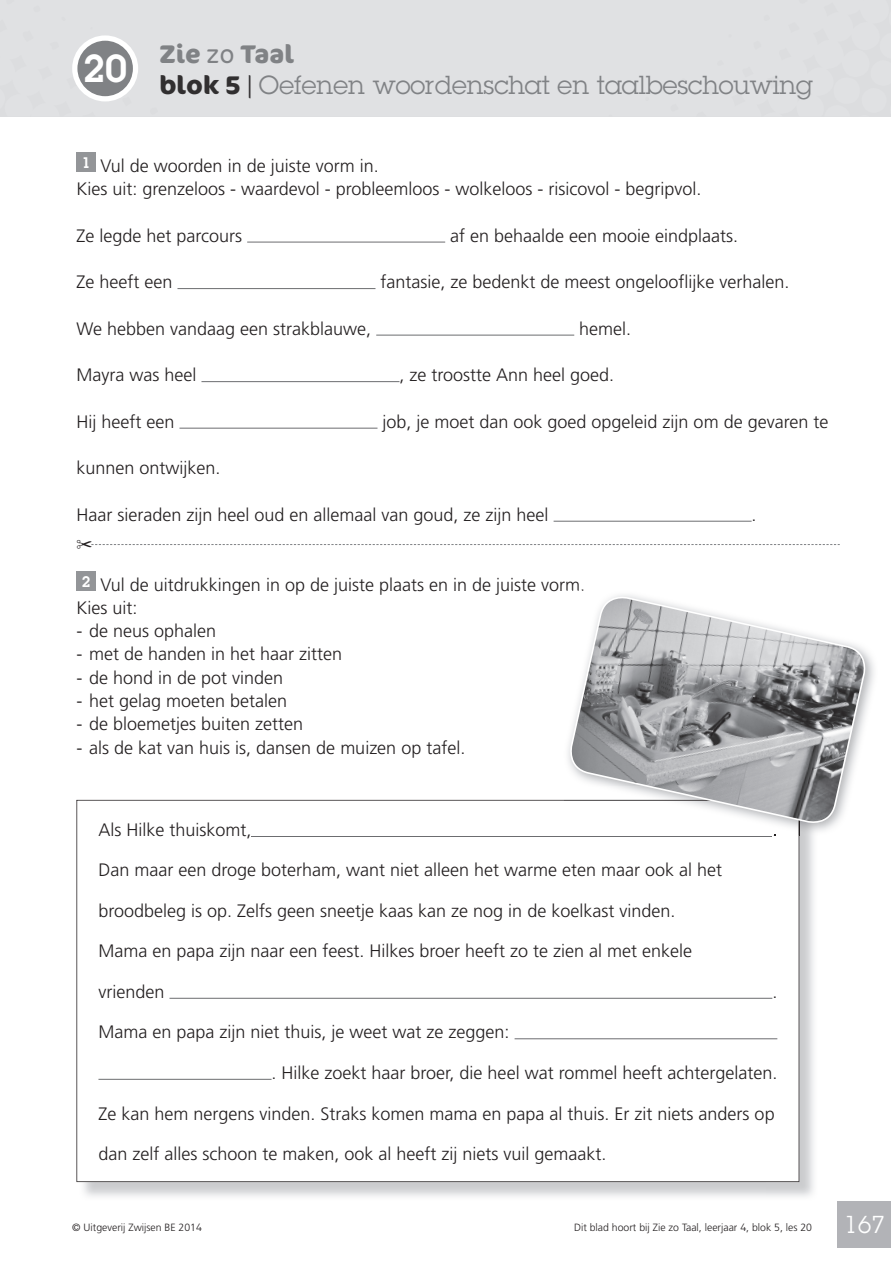
<style>
.page{position:relative;width:891px;height:1265px;background:#fff}
.page>*{position:absolute;margin:0;border:0;box-sizing:border-box;transform-origin:0 0}
.t1{font:600 37.95px "Lubalin Graph Std";color:#fff}
.t2{font:25.5px "Lubalin Graph Std";color:#808285}
.t3{font:700 25.5px "Cocon";color:#808285}
.t4{font:24px "Lubalin Graph Std";color:#fff}
.t5{font:300 18px/23.2px "Zwijsen Frutiger";color:#231f20}
.t6{font:300 10.5px "Zwijsen Frutiger";color:#231f20}
.s1{font-weight:300}
.s2{font-family:"Cocon";font-weight:700;color:#312f30}
</style>
<div class="page">
<div style="left:0;top:0;width:824px;height:116px;background:#e0e1e3"></div>
<div style="left:838px;top:1201px;width:53px;height:46px;background:#b2b3b7"></div>
<div style="left:75px;top:38px;width:61px;height:61px;background:#808285;border-radius:50%"></div>
<div style="left:72px;top:35px;width:66px;height:66px;border:5px solid #fff;border-radius:50%"></div>
<hr style="left:247px;top:242px;width:198px;height:1px;background:#6c6d70">
<hr style="left:177px;top:288px;width:198px;height:1px;background:#6c6d70">
<hr style="left:376px;top:335px;width:198px;height:1px;background:#6c6d70">
<hr style="left:201px;top:381px;width:198px;height:1px;background:#6c6d70">
<hr style="left:179px;top:428px;width:198px;height:1px;background:#6c6d70">
<hr style="left:554px;top:521px;width:198px;height:1px;background:#6c6d70">
<div style="left:76px;top:153px;width:20px;height:19px;background:#939598"></div>
<div style="left:76px;top:571px;width:20px;height:19px;background:#939598"></div>
<img style="left:766px;top:835px;width:48px;height:362px">
<svg style="left:76px;top:800px;width:723px;height:382px"></svg>
<img style="left:799px;top:826px;width:19px;height:9px">
<img style="left:564px;top:802px;width:235px;height:33px">
<svg style="left:567px;top:595px;width:302px;height:231px"></svg>
<div style="left:824px;top:0;width:67px;height:116px;background:#e0e1e3"></div>
<svg style="left:91px;top:544px;width:749px;height:1px"></svg>
<h1 class="t1" style="left:83px;top:43px;width:46px">20</h1>
<h2 class="t3" style="left:159px;top:38px;width:136px">Zie <span class="s1">zo</span> Taal</h2>
<h2 class="t2" style="left:159px;top:69px;width:655px"><span class="s2">blok 5 |</span> Oefenen woordenschat en taalbeschouwing</h2>
<p class="t5" style="left:76px;top:154px;width:627px"><sup>1</sup> Vul de woorden in de juiste vorm in.<br>Kies uit: grenzeloos - waardevol - probleemloos - wolkeloos - risicovol - begripvol.</p>
<p class="t5" style="left:76px;top:224px;width:167px">Ze legde het parcours</p>
<p class="t5" style="left:450px;top:224px;width:290px">af en behaalde een mooie eindplaats.</p>
<p class="t5" style="left:76px;top:270px;width:98px">Ze heeft een</p>
<p class="t5" style="left:380px;top:270px;width:411px">fantasie, ze bedenkt de meest ongelooflijke verhalen.</p>
<p class="t5" style="left:76px;top:317px;width:296px">We hebben vandaag een strakblauwe,</p>
<p class="t5" style="left:579px;top:317px;width:54px">hemel.</p>
<p class="t5" style="left:76px;top:363px;width:122px">Mayra was heel</p>
<p class="t5" style="left:399px;top:363px;width:216px">, ze troostte Ann heel goed.</p>
<p class="t5" style="left:76px;top:410px;width:100px">Hij heeft een</p>
<p class="t5" style="left:382px;top:410px;width:447px">job, je moet dan ook goed opgeleid zijn om de gevaren te</p>
<p class="t5" style="left:76px;top:456px;width:146px">kunnen ontwijken.</p>
<p class="t5" style="left:76px;top:503px;width:474px">Haar sieraden zijn heel oud en allemaal van goud, ze zijn heel</p>
<p class="t5" style="left:752px;top:503px;width:7px">.</p>
<p class="t5" style="left:76px;top:573px;width:510px"><sup>2</sup> Vul de uitdrukkingen in op de juiste plaats en in de juiste vorm.<br>Kies uit:</p>
<p class="t5" style="left:76px;top:619px;width:141px">- de neus ophalen</p>
<p class="t5" style="left:76px;top:642px;width:267px">- met de handen in het haar zitten</p>
<p class="t5" style="left:76px;top:666px;width:208px">- de hond in de pot vinden</p>
<p class="t5" style="left:76px;top:689px;width:212px">- het gelag moeten betalen</p>
<p class="t5" style="left:76px;top:712px;width:228px">- de bloemetjes buiten zetten</p>
<p class="t5" style="left:76px;top:735px;width:390px">- als de kat van huis is, dansen de muizen op tafel.</p>
<p class="t5" style="left:98px;top:818px;width:155px">Als Hilke thuiskomt,</p>
<p class="t5" style="left:98px;top:858px;width:625px">Dan maar een droge boterham, want niet alleen het warme eten maar ook al het</p>
<p class="t5" style="left:98px;top:899px;width:578px">broodbeleg is op. Zelfs geen sneetje kaas kan ze nog in de koelkast vinden.</p>
<p class="t5" style="left:98px;top:939px;width:595px">Mama en papa zijn naar een feest. Hilkes broer heeft zo te zien al met enkele</p>
<p class="t5" style="left:98px;top:980px;width:68px">vrienden</p>
<p class="t5" style="left:772px;top:980px;width:7px">.</p>
<p class="t5" style="left:98px;top:1020px;width:413px">Mama en papa zijn niet thuis, je weet wat ze zeggen:</p>
<p class="t5" style="left:272px;top:1061px;width:507px">. Hilke zoekt haar broer, die heel wat rommel heeft achtergelaten.</p>
<p class="t5" style="left:98px;top:1101px;width:678px">Ze kan hem nergens vinden. Straks komen mama en papa al thuis. Er zit niets anders op</p>
<p class="t5" style="left:98px;top:1142px;width:510px">dan zelf alles schoon te maken, ook al heeft zij niets vuil gemaakt.</p>
<p class="t6" style="left:72px;top:1221px;width:131px">© Uitgeverij Zwijsen BE 2014</p>
<p class="t6" style="left:574px;top:1221px;width:240px">Dit blad hoort bij Zie zo Taal, leerjaar 4, blok 5, les 20</p>
<h3 class="t4" style="left:844px;top:1209px;width:43px">167</h3>
</div>
